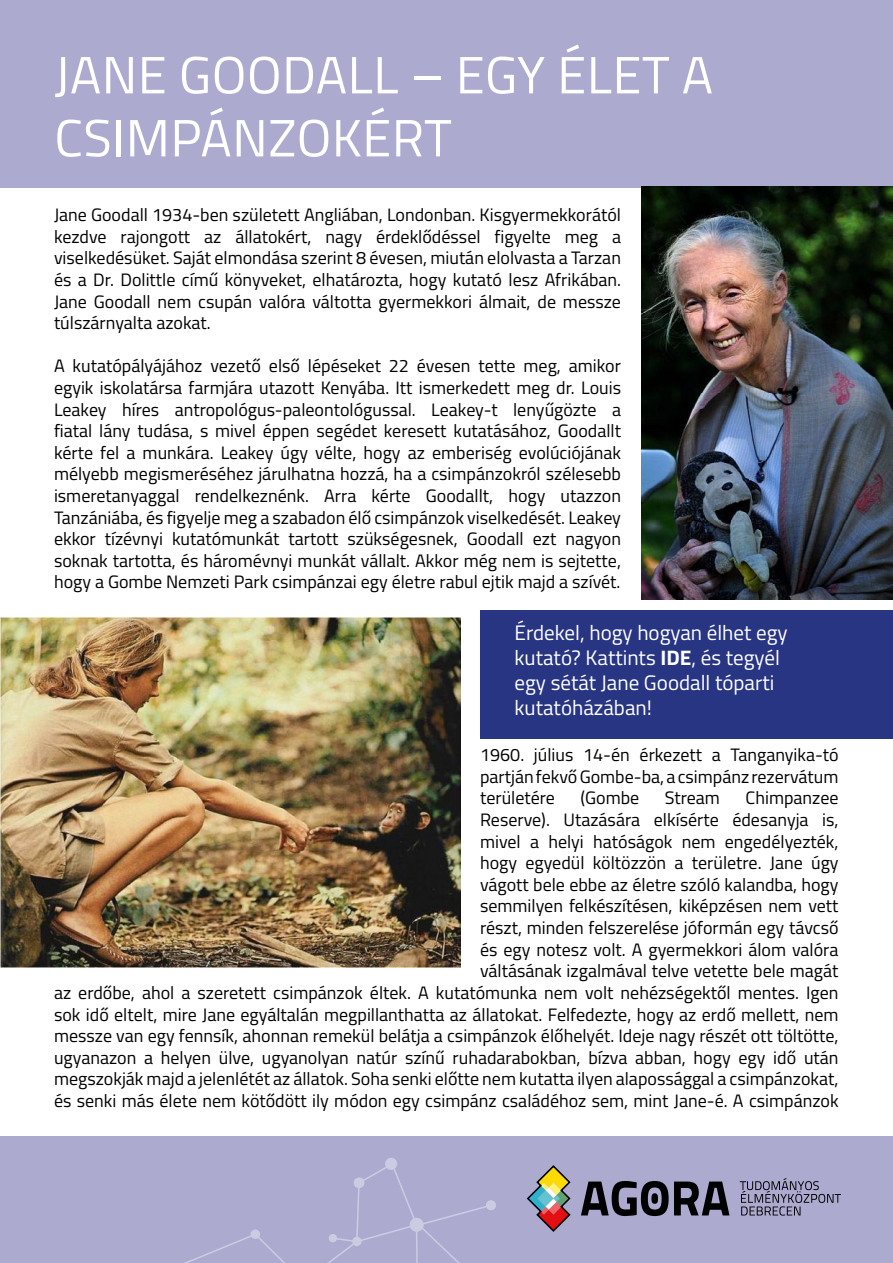
<style>
.page{position:relative;width:893px;height:1263px;background:#fff}
.page>*{position:absolute;margin:0;border:0;box-sizing:border-box;transform-origin:0 0}
.t1{font:52.5px/63px "Titillium";letter-spacing:.01em;color:#fff}
.t2{font:21px/25.2px "Titillium";color:#fff}
.t3{font:18px/21.6px "Titillium";color:#000;text-align:justify}
.s1{font-weight:700}
</style>
<div class="page">
<div style="left:0;top:1136px;width:893px;height:127px;background:#adaad0"></div>
<div style="left:386px;top:1158px;width:10px;height:11px;background:#cdcbe2;border-radius:50%"></div>
<div style="left:385px;top:1158px;width:12px;height:12px;border:2px solid #fff;border-radius:50%"></div>
<div style="left:486px;top:1200px;width:10px;height:10px;border:2px solid #fff;border-radius:50%"></div>
<svg style="left:184px;top:1162px;width:309px;height:101px"></svg>
<svg style="left:526px;top:1165px;width:45px;height:67px"></svg>
<svg style="left:581px;top:1181px;width:148px;height:35px"></svg>
<div style="left:651px;top:1193px;width:7px;height:11px;background:#000;border-radius:50%"></div>
<svg style="left:740px;top:1178px;width:101px;height:37px"></svg>
<div style="left:480px;top:610px;width:413px;height:129px;background:#283583"></div>
<div style="left:0;top:0;width:893px;height:187px;background:#adaad0"></div>
<img style="left:641px;top:186px;width:252px;height:413px">
<img style="left:0;top:617px;width:461px;height:351px">
<h1 class="t1" style="left:54px;top:41px;width:660px">JANE GOODALL – EGY ÉLET A<br>CSIMPÁNZOKÉRT</h1>
<p class="t3" style="left:54px;top:203px;width:569px">Jane Goodall 1934-ben született Angliában, Londonban. Kisgyermekkorától kezdve rajongott az állatokért, nagy érdeklődéssel figyelte meg a viselkedésüket. Saját elmondása szerint 8 évesen, miután elolvasta a Tarzan és a Dr. Dolittle című könyveket, elhatározta, hogy kutató lesz Afrikában.<br>Jane Goodall nem csupán valóra váltotta gyermekkori álmait, de messze túlszárnyalta azokat.</p>
<p class="t3" style="left:54px;top:354px;width:569px">A kutatópályájához vezető első lépéseket 22 évesen tette meg, amikor egyik iskolatársa farmjára utazott Kenyába. Itt ismerkedett meg dr. Louis Leakey híres antropológus-paleontológussal. Leakey-t lenyűgözte a fiatal lány tudása, s mivel éppen segédet keresett kutatásához, Goodallt kérte fel a munkára. Leakey úgy vélte, hogy az emberiség evolúciójának mélyebb megismeréséhez járulhatna hozzá, ha a csimpánzokról szélesebb ismeretanyaggal rendelkeznénk. Arra kérte Goodallt, hogy utazzon Tanzániába, és figyelje meg a szabadon élő csimpánzok viselkedését. Leakey ekkor tízévnyi kutatómunkát tartott szükségesnek, Goodall ezt nagyon soknak tartotta, és háromévnyi munkát vállalt. Akkor még nem is sejtette, hogy a Gombe Nemzeti Park csimpánzai egy életre rabul ejtik majd a szívét.</p>
<p class="t2" style="left:514px;top:619px;width:275px">Érdekel, hogy hogyan élhet egy kutató? Kattints <span class="s1">IDE</span>, és tegyél egy sétát Jane Goodall tóparti kutatóházában!</p>
<p class="t3" style="left:480px;top:743px;width:360px">1960. július 14-én érkezett a Tanganyika-tó partján fekvő Gombe-ba, a csimpánz rezervátum területére</p>
<p class="t3" style="left:581px;top:786px;width:60px">(Gombe</p>
<p class="t3" style="left:665px;top:786px;width:57px">Stream</p>
<p class="t3" style="left:54px;top:786px;width:786px;text-align:right">Chimpanzee<br>Reserve). Utazására elkísérte édesanyja is,<br>mivel a helyi hatóságok nem engedélyezték,<br>hogy egyedül költözzön a területre. Jane úgy<br>vágott bele ebbe az életre szóló kalandba, hogy<br>semmilyen felkészítésen, kiképzésen nem vett<br>részt, minden felszerelése jóformán egy távcső<br>és egy notesz volt. A gyermekkori álom valóra<br>váltásának izgalmával telve vetette bele magát<br>az erdőbe, ahol a szeretett csimpánzok éltek. A kutatómunka nem volt nehézségektől mentes. Igen sok idő eltelt, mire Jane egyáltalán megpillanthatta az állatokat. Felfedezte, hogy az erdő mellett, nem messze van egy fennsík, ahonnan remekül belátja a csimpánzok élőhelyét. Ideje nagy részét ott töltötte, ugyanazon a helyen ülve, ugyanolyan natúr színű ruhadarabokban, bízva abban, hogy egy idő után megszokják majd a jelenlétét az állatok. Soha senki előtte nem kutatta ilyen alapossággal a csimpánzokat, és senki más élete nem kötődött ily módon egy csimpánz családéhoz sem, mint Jane-é. A csimpánzok</p>
</div>
